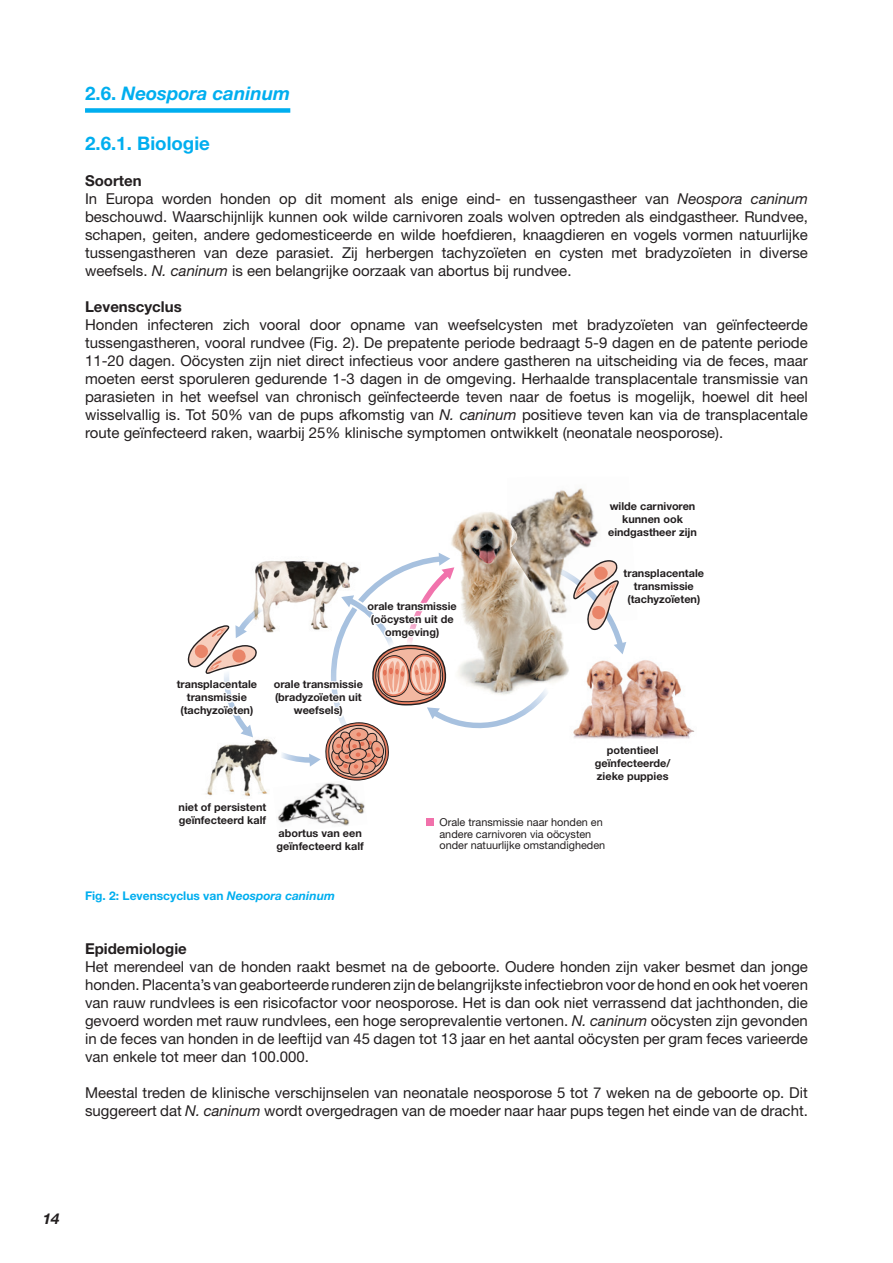
<style>
.page{position:relative;width:893px;height:1263px;background:#fff}
.page>*{position:absolute;margin:0;border:0;box-sizing:border-box;transform-origin:0 0}
.t1{font:italic 700 18.75px "Helvetica Neue";color:#00aeef}
.t2{font:700 18.75px "Helvetica Neue";color:#00aeef}
.t3{font:15px/18px "Helvetica Neue";color:#231f20}
.t4{font:700 15px "Helvetica Neue";color:#231f20}
.t5{font:italic 700 15px "Helvetica Neue";color:#231f20}
.t6{font:700 12px "Helvetica Neue";color:#00aeef}
.t7{font:700 10.95px/13px "Helvetica Neue";color:#231f20;text-align:center}
.t8{font:10.95px/11.9px "Helvetica Neue";color:#231f20}
.s1{font-style:normal}
.s2{font-weight:700}
.s3{font-style:italic}
</style>
<div class="page">
<div style="left:85px;top:108px;width:205px;height:5px;background:#00aeef"></div>
<img style="left:278px;top:780px;width:87px;height:46px">
<img style="left:532px;top:488px;width:67px;height:60px">
<img style="left:451px;top:505px;width:128px;height:48px">
<img style="left:626px;top:660px;width:69px;height:79px">
<img style="left:206px;top:780px;width:73px;height:18px">
<div style="left:426px;top:818px;width:7px;height:7px;background:#f171ab"></div>
<svg style="left:187px;top:553px;width:439px;height:227px"></svg>
<p class="t1" style="left:85px;top:81px;width:207px"><span class="s1">2.6.</span> Neospora caninum</p>
<p class="t2" style="left:85px;top:132px;width:126px">2.6.1. Biologie</p>
<p class="t3" style="left:85px;top:172px;width:724px"><span class="s2">Soorten<br></span>In Europa worden honden op dit moment als enige eind- en tussengastheer van <span class="s3">Neospora caninum </span>beschouwd. Waarschijnlijk kunnen ook wilde carnivoren zoals wolven optreden als eindgastheer. Rundvee, schapen, geiten, andere gedomesticeerde en wilde hoefdieren, knaagdieren en vogels vormen natuurlijke tussengastheren van deze parasiet. Zij herbergen tachyzoïeten en cysten met bradyzoïeten in diverse weefsels. <span class="s3">N. caninum</span> is een belangrijke oorzaak van abortus bij rundvee.</p>
<p class="t4" style="left:85px;top:298px;width:98px">Levenscyclus</p>
<p class="t3" style="left:85px;top:316px;width:724px;text-align:justify">Honden infecteren zich vooral door opname van weefselcysten met bradyzoïeten van geïnfecteerde tussengastheren, vooral rundvee (Fig. 2). De prepatente periode bedraagt 5-9 dagen en de patente periode 11-20 dagen. Oöcysten zijn niet direct infectieus voor andere gastheren na uitscheiding via de feces, maar moeten eerst sporuleren gedurende 1-3 dagen in de omgeving. Herhaalde transplacentale transmissie van parasieten in het weefsel van chronisch geïnfecteerde teven naar de foetus is mogelijk, hoewel dit heel wisselvallig is. Tot 50% van de pups afkomstig van <span class="s3">N. caninum</span> positieve teven kan via de transplacentale route geïnfecteerd raken, waarbij 25% klinische symptomen ontwikkelt (neonatale neosporose).</p>
<p class="t7" style="left:367px;top:599px;width:91px">orale transmissie (oöcysten uit de omgeving)</p>
<p class="t7" style="left:177px;top:678px;width:82px">transplacentale transmissie (tachyzoïeten)</p>
<p class="t7" style="left:274px;top:678px;width:91px">orale transmissie (bradyzoïeten uit weefsels)</p>
<p class="t7" style="left:608px;top:499px;width:90px">wilde carnivoren kunnen ook eindgastheer zijn</p>
<p class="t7" style="left:624px;top:566px;width:82px">transplacentale transmissie (tachyzoïeten)</p>
<p class="t7" style="left:179px;top:800px;width:89px;text-align:left">niet of persistent geïnfecteerd kalf</p>
<p class="t7" style="left:277px;top:826px;width:89px;text-align:left">abortus van een geïnfecteerd kalf</p>
<p class="t6" style="left:85px;top:889px;width:251px">Fig. 2: Levenscyclus van <span class="s3">Neospora caninum</span></p>
<p class="t7" style="left:595px;top:743px;width:77px">potentieel geïnfecteerde/ zieke puppies</p>
<p class="t8" style="left:439px;top:816px;width:167px">Orale transmissie naar honden en andere carnivoren via oöcysten onder natuurlijke omstandigheden</p>
<p class="t4" style="left:85px;top:940px;width:103px">Epidemiologie</p>
<p class="t3" style="left:85px;top:958px;width:724px;text-align:justify">Het merendeel van de honden raakt besmet na de geboorte. Oudere honden zijn vaker besmet dan jonge honden. Placenta’s van geaborteerde runderen zijn de belangrijkste infectiebron voor de hond en ook het voeren van rauw rundvlees is een risicofactor voor neosporose. Het is dan ook niet verrassend dat jachthonden, die gevoerd worden met rauw rundvlees, een hoge seroprevalentie vertonen. <span class="s3">N. caninum</span> oöcysten zijn gevonden in de feces van honden in de leeftijd van 45 dagen tot 13 jaar en het aantal oöcysten per gram feces varieerde van enkele tot meer dan 100.000.</p>
<p class="t3" style="left:85px;top:1084px;width:724px">Meestal treden de klinische verschijnselen van neonatale neosporose 5 tot 7 weken na de geboorte op. Dit suggereert dat <span class="s3">N. caninum</span> wordt overgedragen van de moeder naar haar pups tegen het einde van de dracht.</p>
<p class="t5" style="left:43px;top:1209px;width:18px">14</p>
</div>
